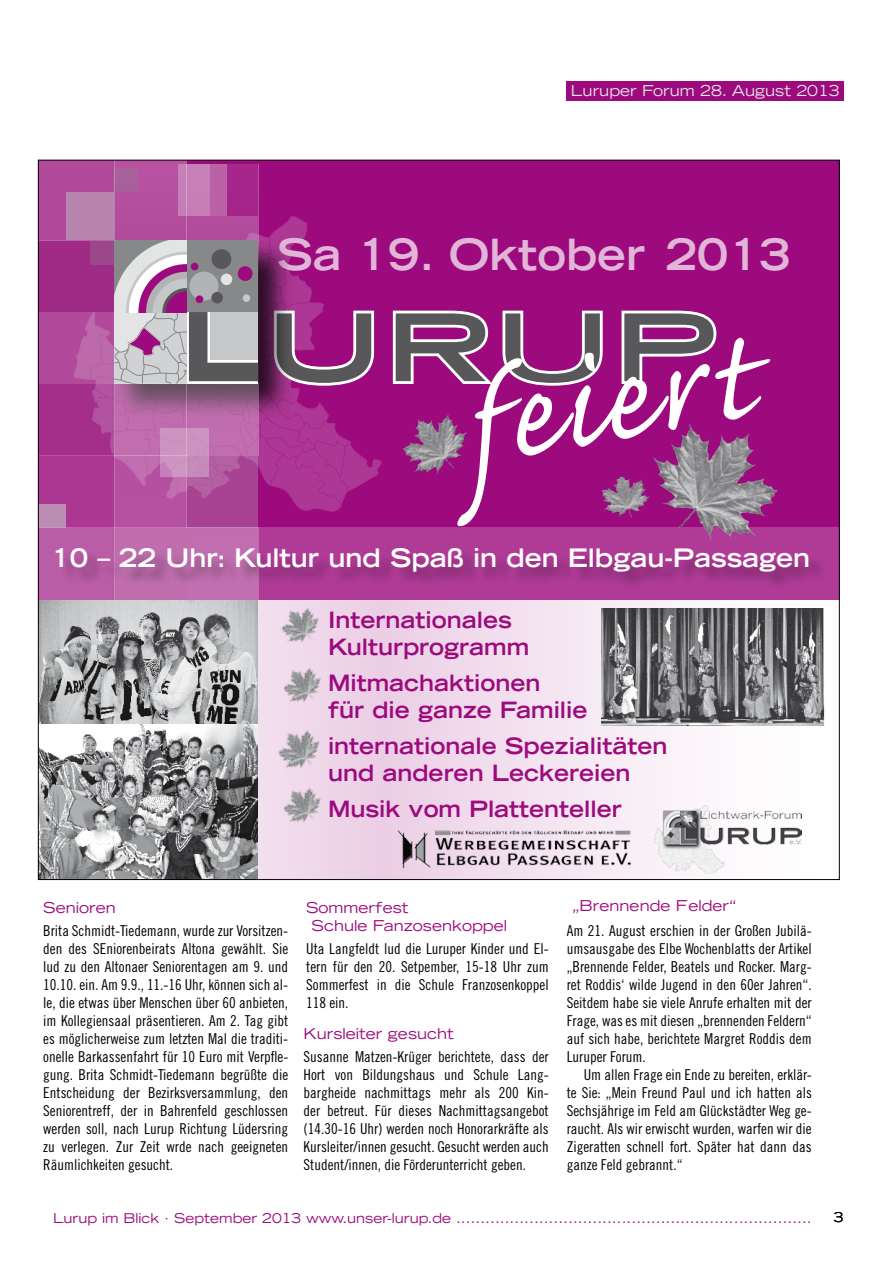
<style>
.page{position:relative;width:893px;height:1263px;background:#fff}
.page>*{position:absolute;margin:0;border:0;box-sizing:border-box;transform-origin:0 0}
.t1{font:164.7px "Caflisch Script";color:#fff}
.t2{font:700 expanded 43.05px "Trade Gothic LH";color:#e1b5d8}
.t3{font:700 expanded 25.5px "Trade Gothic LH";color:#fff}
.t4{font:700 expanded 22.5px/27px "Trade Gothic LH";color:#9c0a7d}
.t5{font:15px/18px "Trade Gothic Cond Eighteen";color:#000;text-align:justify}
.t6{font:expanded 15px/18px "Trade Gothic LH";color:#9c0a7d}
.t7{font:expanded 15px "Trade Gothic LH";color:#e3e4e4}
.t8{font:expanded 13.5px "Trade Gothic LH";color:#9c0a7d}
.t9{font:expanded 13.5px "Trade Gothic LH";color:#000}
</style>
<div class="page">
<svg style="left:257px;top:600px;width:568px;height:278px"></svg>
<div style="left:567px;top:81px;width:277px;height:20px;background:#9c0a7d"></div>
<div style="left:38px;top:160px;width:801px;height:422px;background:#9c0a7d"></div>
<div style="left:38px;top:528px;width:801px;height:72px;background:#b03b97"></div>
<svg style="left:258px;top:215px;width:124px;height:297px"></svg>
<svg style="left:258px;top:237px;width:92px;height:267px"></svg>
<div style="left:114px;top:160px;width:72px;height:80px;background:#b54e9f"></div>
<div style="left:186px;top:164px;width:72px;height:76px;background:#b24c9d"></div>
<div style="left:114px;top:528px;width:72px;height:71px;background:#bf6dad"></div>
<div style="left:186px;top:528px;width:72px;height:71px;background:#c06eaf"></div>
<div style="left:114px;top:168px;width:24px;height:24px;background:#a8619a"></div>
<div style="left:210px;top:164px;width:48px;height:52px;background:#a6268b"></div>
<svg style="left:294px;top:309px;width:81px;height:78px"></svg>
<svg style="left:392px;top:310px;width:211px;height:76px"></svg>
<svg style="left:621px;top:310px;width:96px;height:74px"></svg>
<div style="left:113px;top:239px;width:181px;height:180px;background:#000;opacity:.75"></div>
<svg style="left:114px;top:240px;width:144px;height:144px;background:#aca2ac"></svg>
<svg style="left:114px;top:384px;width:72px;height:72px;background:#ac679e"></svg>
<svg style="left:186px;top:384px;width:72px;height:72px;background:#a66499"></svg>
<svg style="left:114px;top:456px;width:72px;height:71px;background:#b856a3"></svg>
<svg style="left:186px;top:456px;width:72px;height:71px;background:#aa4996"></svg>
<svg style="left:161px;top:429px;width:48px;height:48px;background:#cb91bf"></svg>
<div style="left:38px;top:456px;width:76px;height:72px;background:#ad3794"></div>
<div style="left:38px;top:528px;width:76px;height:72px;background:#ba5ca6"></div>
<svg style="left:40px;top:384px;width:74px;height:72px;background:#a6358e"></svg>
<svg style="left:40px;top:312px;width:75px;height:72px;background:#b556a1"></svg>
<svg style="left:40px;top:240px;width:74px;height:72px;background:#9f2e87"></svg>
<svg style="left:40px;top:162px;width:74px;height:78px;background:#b361a2"></svg>
<svg style="left:179px;top:164px;width:48px;height:51px;background:#c274b2"></svg>
<div style="left:38px;top:504px;width:28px;height:24px;background:#bc8db3"></div>
<img style="left:402px;top:414px;width:65px;height:60px">
<img style="left:602px;top:476px;width:26px;height:41px">
<div style="left:59px;top:550px;width:768px;height:40px;background:#000;opacity:.3"></div>
<img style="left:628px;top:424px;width:177px;height:145px">
<img style="left:40px;top:723px;width:217px;height:155px">
<img style="left:40px;top:600px;width:217px;height:123px">
<img style="left:272px;top:600px;width:54px;height:52px">
<img style="left:274px;top:659px;width:54px;height:53px">
<img style="left:274px;top:779px;width:54px;height:53px">
<img style="left:268px;top:720px;width:60px;height:59px">
<img style="left:397px;top:828px;width:238px;height:42px">
<img style="left:654px;top:806px;width:147px;height:67px">
<img style="left:602px;top:609px;width:223px;height:116px">
<p class="t7" style="left:571px;top:81px;width:270px">Luruper Forum 28. August 2013</p>
<h2 class="t2" style="left:277px;top:227px;width:515px">Sa 19. Oktober 2013</h2>
<h1 class="t1" style="left:452px;top:342px;width:292px;rotate:-10deg">feiert</h1>
<h3 class="t3" style="left:51px;top:541px;width:760px">10 – 22 Uhr: Kultur und Spaß in den Elbgau-Passagen</h3>
<h3 class="t4" style="left:328px;top:606px;width:203px">Internationales<br>Kulturprogramm</h3>
<h3 class="t4" style="left:328px;top:669px;width:261px">Mitmachaktionen<br>für die ganze Familie</h3>
<h3 class="t4" style="left:328px;top:732px;width:341px">internationale Spezialitäten und anderen Leckereien</h3>
<h3 class="t4" style="left:328px;top:795px;width:295px">Musik vom Plattenteller</h3>
<p class="t6" style="left:43px;top:898px;width:74px">Senioren</p>
<p class="t5" style="left:43px;top:921px;width:247px">Brita Schmidt-Tiedemann, wurde zur Vorsitzen&shy;den des SEniorenbeirats Altona gewählt. Sie lud zu den Altonaer Seniorentagen am 9. und 10.10. ein. Am 9.9., 11.-16 Uhr, können sich al&shy;le, die etwas über Menschen über 60 anbieten, im Kollegiensaal präsentieren. Am 2. Tag gibt es möglicherweise zum letzten Mal die traditi&shy;onelle Barkassenfahrt für 10 Euro mit Verpfle&shy;gung. Brita Schmidt-Tiedemann begrüßte die Entscheidung der Bezirksversammlung, den Seniorentreff, der in Bahrenfeld geschlossen werden soll, nach Lurup Richtung Lüdersring zu verlegen. Zur Zeit wrde nach geeigneten Räumlichkeiten gesucht.</p>
<p class="t6" style="left:312px;top:898px;width:197px;text-indent:-5px">Sommerfest<br>Schule Fanzosenkoppel</p>
<p class="t5" style="left:306px;top:939px;width:244px">Uta Langfeldt lud die Luruper Kinder und El&shy;tern für den 20. Setpember, 15-18 Uhr zum Sommerfest in die Schule Franzosenkoppel 118 ein.</p>
<p class="t6" style="left:304px;top:1024px;width:152px">Kursleiter gesucht</p>
<p class="t5" style="left:304px;top:1047px;width:247px">Susanne Matzen-Krüger berichtete, dass der Hort von Bildungshaus und Schule Lang&shy;bargheide nachmittags mehr als 200 Kin&shy;der betreut. Für dieses Nachmittagsangebot (14.30-16 Uhr) werden noch Honorarkräfte als Kursleiter/innen gesucht. Gesucht werden auch Student/innen, die Förderunterricht geben.</p>
<p class="t6" style="left:572px;top:896px;width:166px">„Brennende Felder“</p>
<p class="t5" style="left:567px;top:921px;width:247px">Am 21. August erschien in der Großen Jubilä&shy;umsausgabe des Elbe Wochenblatts der Artikel „Brennende Felder, Beatels und Rocker. Marg&shy;ret Roddis‘ wilde Jugend in den 60er Jahren“.<br>Seitdem habe sie viele Anrufe erhalten mit der Frage, was es mit diesen „brennenden Feldern“ auf sich habe, berichtete Margret Roddis dem Luruper Forum.</p>
<p class="t5" style="left:567px;top:1065px;width:247px;text-indent:17px">Um allen Frage ein Ende zu bereiten, erklär&shy;te Sie: „Mein Freund Paul und ich hatten als Sechsjährige im Feld am Glückstädter Weg ge&shy;raucht. Als wir erwischt wurden, warfen wir die Zigeratten schnell fort. Später hat dann das ganze Feld gebrannt.“</p>
<p class="t8" style="left:53px;top:1209px;width:760px">Lurup im Blick · September 2013 www.unser-lurup.de .........................................................................</p>
<p class="t9" style="left:834px;top:1209px;width:11px">3</p>
</div>
